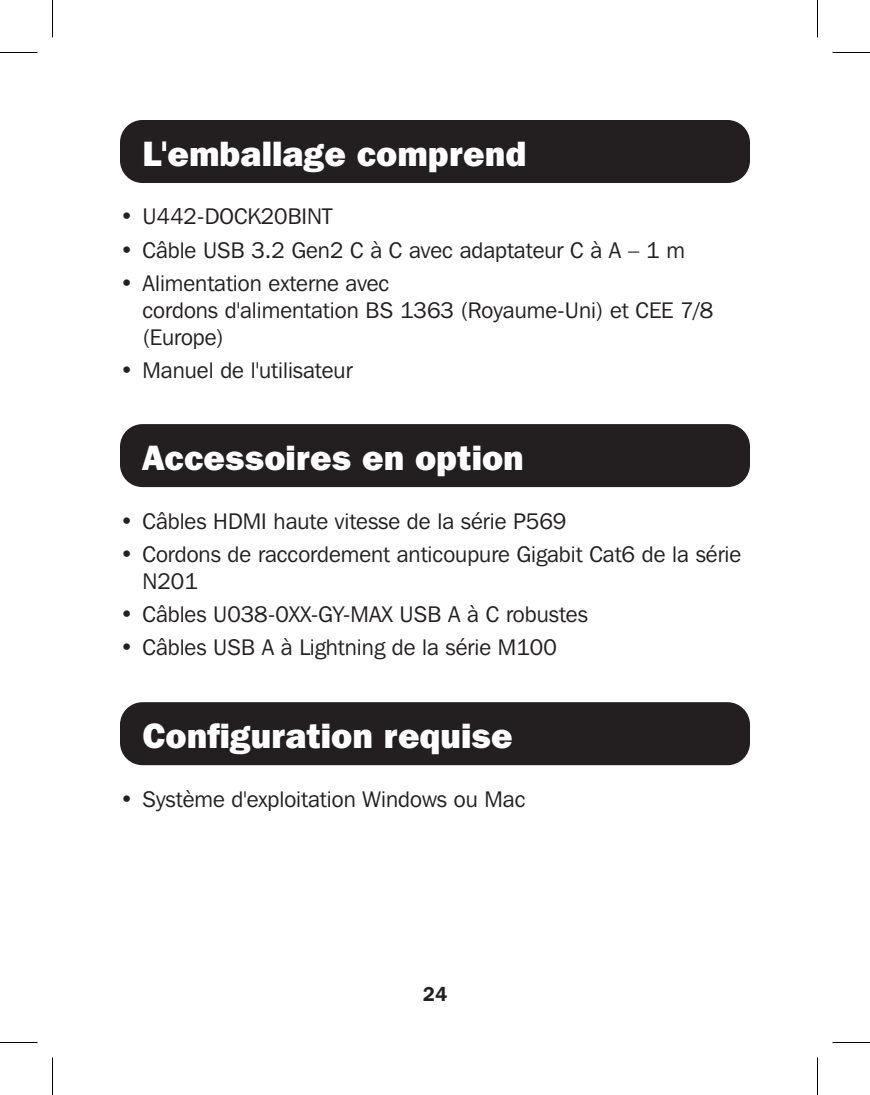
<style>
.page{position:relative;width:870px;height:1095px;background:#fff}
.page>*{position:absolute;margin:0;border:0;box-sizing:border-box;transform-origin:0 0}
.t1{font:800 35px "Franklin Gothic IT Cby BT";color:#fff}
.t2{font:22.5px/27px "Franklin Gothic IT Cby BT";color:#231f20}
.t3{font:600 20px "Franklin Gothic IT Cby BT";color:#231f20}
</style>
<div class="page">
<div style="left:120px;top:120px;width:630px;height:63px;background:#231f20;border-radius:22px"></div>
<div style="left:120px;top:424px;width:630px;height:63px;background:#231f20;border-radius:22px"></div>
<div style="left:120px;top:702px;width:630px;height:63px;background:#231f20;border-radius:22px"></div>
<hr style="left:0;top:52px;width:38px;height:1px;background:#000">
<hr style="left:832px;top:52px;width:38px;height:1px;background:#000">
<hr style="left:0;top:1042px;width:38px;height:1px;background:#000">
<hr style="left:832px;top:1042px;width:38px;height:1px;background:#000">
<hr style="left:52px;top:0;width:1px;height:38px;background:#000">
<hr style="left:52px;top:1058px;width:1px;height:37px;background:#000">
<hr style="left:817px;top:0;width:1px;height:38px;background:#000">
<hr style="left:817px;top:1058px;width:1px;height:37px;background:#000">
<p class="t1" style="left:142px;top:131px;width:385px">L'emballage comprend</p>
<p class="t2" style="left:120px;top:203px;width:214px">• U442-DOCK20BINT</p>
<p class="t2" style="left:120px;top:236px;width:566px">• Câble USB 3.2 Gen2 C à C avec adaptateur C à A – 1 m</p>
<p class="t2" style="left:142px;top:269px;width:572px;text-indent:-22px">• Alimentation externe avec<br>cordons d'alimentation BS 1363 (Royaume-Uni) et CEE 7/8 (Europe)</p>
<p class="t2" style="left:120px;top:357px;width:234px">• Manuel de l'utilisateur</p>
<p class="t1" style="left:142px;top:435px;width:383px">Accessoires en option</p>
<p class="t2" style="left:120px;top:507px;width:448px">• Câbles HDMI haute vitesse de la série P569</p>
<p class="t2" style="left:142px;top:540px;width:600px;text-indent:-22px">• Cordons de raccordement anticoupure Gigabit Cat6 de la série<br>N201</p>
<p class="t2" style="left:120px;top:601px;width:469px">• Câbles U038-0XX-GY-MAX USB A à C robustes</p>
<p class="t2" style="left:120px;top:634px;width:438px">• Câbles USB A à Lightning de la série M100</p>
<p class="t1" style="left:142px;top:713px;width:372px">Configuration requise</p>
<p class="t2" style="left:120px;top:785px;width:407px">• Système d'exploitation Windows ou Mac</p>
<p class="t3" style="left:423px;top:981px;width:26px">24</p>
</div>
